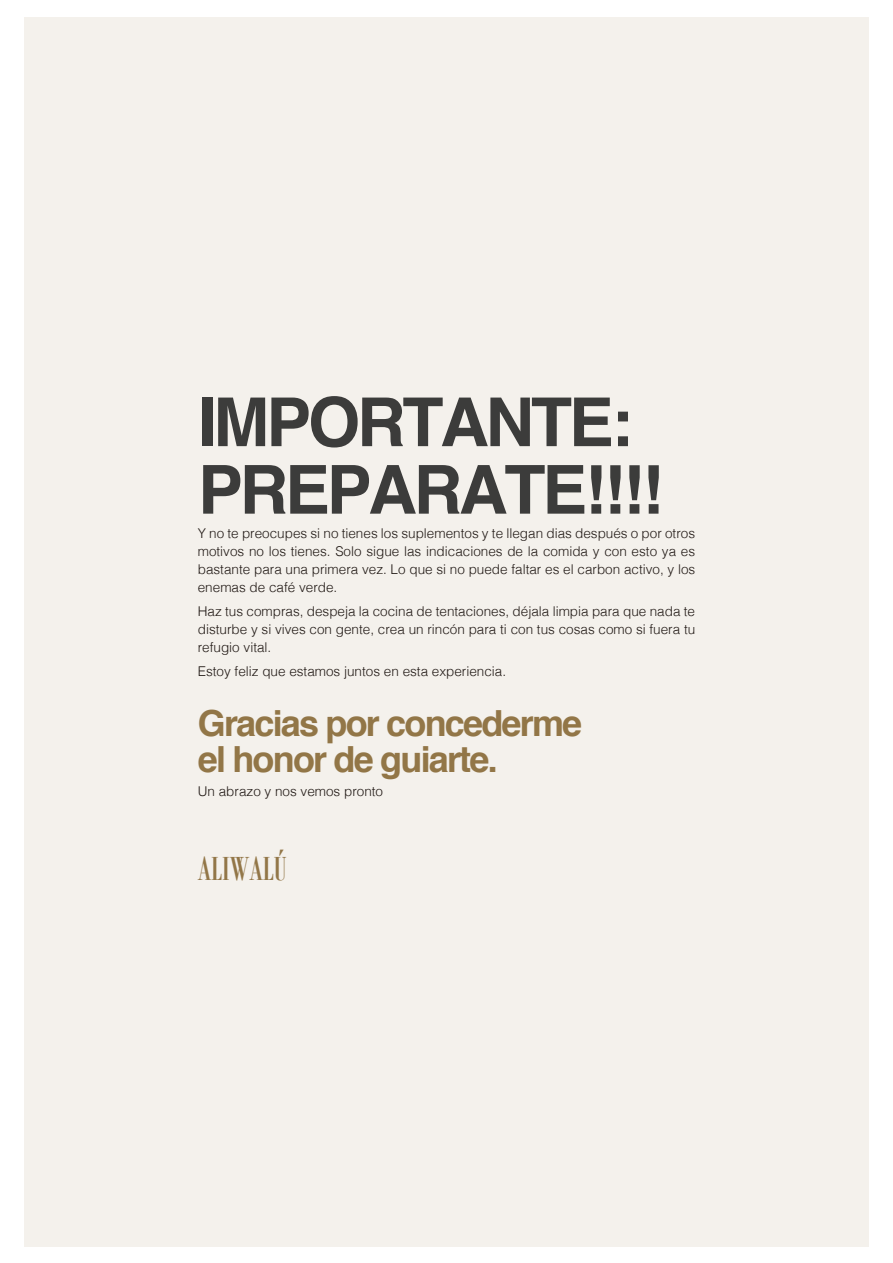
<style>
.page{position:relative;width:893px;height:1263px;background:#fff}
.page>*{position:absolute;margin:0;border:0;box-sizing:border-box;transform-origin:0 0}
.t1{font:700 67.5px/67.5px "Helvetica";letter-spacing:-.05em;color:#3c3c3b}
.t2{font:700 36px/36px "Helvetica";letter-spacing:-.05em;color:#927647}
.t3{font:36px "Bodoni MT Condensed";color:#927647}
.t4{font:300 13.5px/18px "Helvetica";color:#211915;text-align:justify}
</style>
<div class="page">
<div style="left:24px;top:17px;width:845px;height:1229px;background:#f4f1ec"></div>
<h1 class="t1" style="left:198px;top:389px;width:467px">IMPORTANTE:<br>PREPARATE!!!!</h1>
<p class="t4" style="left:198px;top:523px;width:499px">Y no te preocupes si no tienes los suplementos y te llegan dias después o por otros motivos no los tienes. Solo sigue las indicaciones de la comida y con esto ya es bastante para una primera vez. Lo que si no puede faltar es el carbon activo, y los enemas de café verde.</p>
<p class="t4" style="left:198px;top:601px;width:499px">Haz tus compras, despeja la cocina de tentaciones, déjala limpia para que nada te disturbe y si vives con gente, crea un rincón para ti con tus cosas como si fuera tu refugio vital.</p>
<p class="t4" style="left:198px;top:661px;width:310px">Estoy feliz que estamos juntos en esta experiencia.</p>
<h2 class="t2" style="left:198px;top:705px;width:386px">Gracias por concederme el honor de guiarte.</h2>
<p class="t4" style="left:198px;top:781px;width:187px">Un abrazo y nos vemos pronto</p>
<h2 class="t3" style="left:198px;top:847px;width:90px">ALIWALÚ</h2>
</div>
